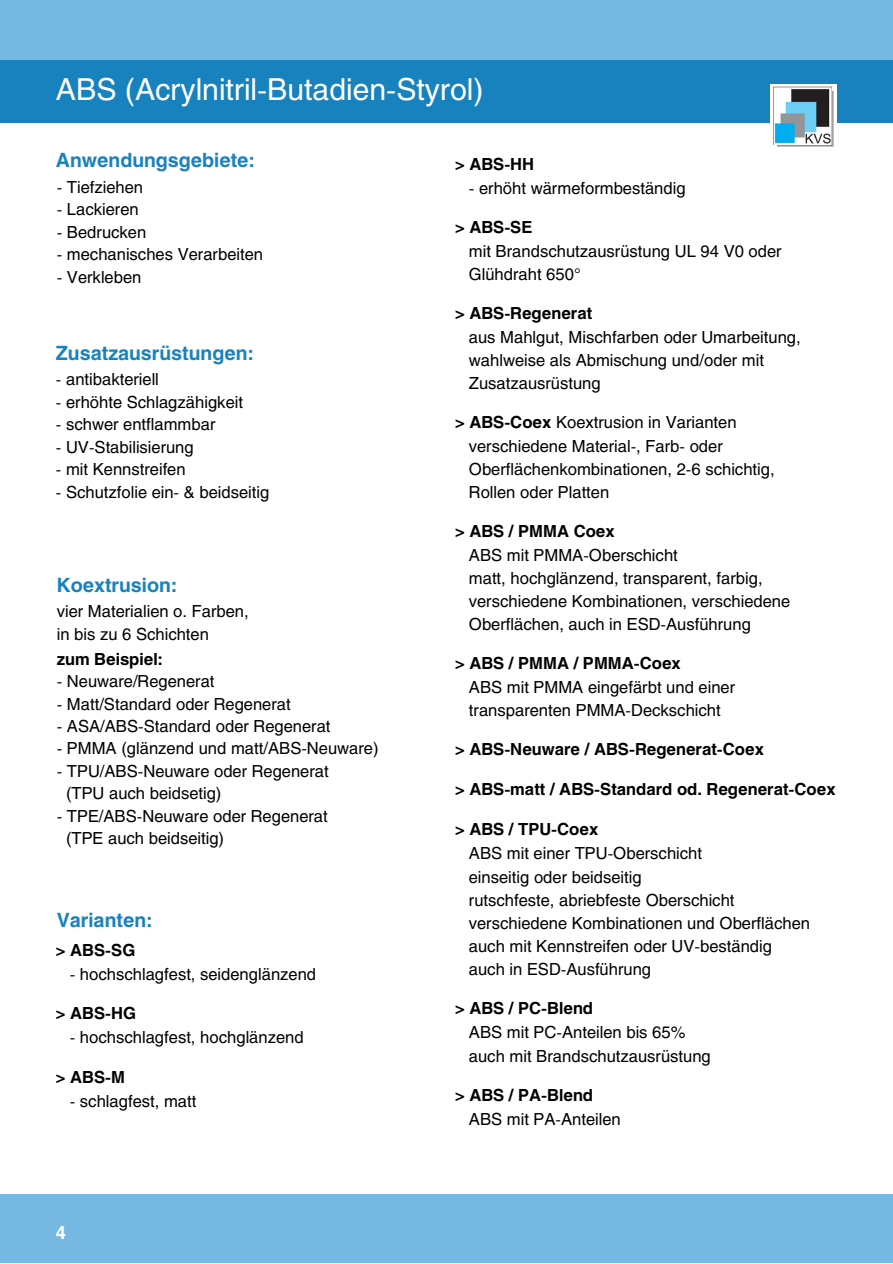
<style>
.page{position:relative;width:893px;height:1264px;background:#fff}
.page>*{position:absolute;margin:0;border:0;box-sizing:border-box;transform-origin:0 0}
.t1{font:30px "Helios";color:#fff}
.t2{font:700 19.5px "Helios";color:#1882be}
.t3{font:700 18px "Helios";color:#fff}
.t4{font:16.5px "Helios";color:#000}
.t5{font:700 16.5px "Helios";color:#000}
.s1{font-weight:700}
</style>
<div class="page">
<div style="left:0;top:51px;width:892px;height:72px;background:#1882be"></div>
<div style="left:0;top:0;width:892px;height:60px;background:#75b8e2"></div>
<div style="left:0;top:1194px;width:892px;height:68px;background:#75b8e2"></div>
<div style="left:770px;top:84px;width:66px;height:71px;background:#fff"></div>
<img style="left:773px;top:87px;width:61px;height:60px">
<p class="t1" style="left:56px;top:70px;width:429px">ABS (Acrylnitril-Butadien-Styrol)</p>
<p class="t2" style="left:56px;top:148px;width:201px">Anwendungsgebiete:</p>
<p class="t4" style="left:57px;top:176px;width:88px">- Tiefziehen</p>
<p class="t4" style="left:57px;top:199px;width:83px">- Lackieren</p>
<p class="t4" style="left:57px;top:221px;width:91px">- Bedrucken</p>
<p class="t4" style="left:57px;top:244px;width:208px">- mechanisches Verarbeiten</p>
<p class="t4" style="left:57px;top:266px;width:86px">- Verkleben</p>
<p class="t2" style="left:56px;top:340px;width:199px">Zusatzausrüstungen:</p>
<p class="t4" style="left:56px;top:369px;width:104px">- antibakteriell</p>
<p class="t4" style="left:56px;top:391px;width:188px">- erhöhte Schlagzähigkeit</p>
<p class="t4" style="left:56px;top:414px;width:161px">- schwer entflammbar</p>
<p class="t4" style="left:56px;top:436px;width:139px">- UV-Stabilisierung</p>
<p class="t4" style="left:56px;top:459px;width:131px">- mit Kennstreifen</p>
<p class="t4" style="left:56px;top:481px;width:215px">- Schutzfolie ein- &amp; beidseitig</p>
<p class="t2" style="left:57px;top:572px;width:122px">Koextrusion:</p>
<p class="t4" style="left:57px;top:601px;width:193px">vier Materialien o. Farben,</p>
<p class="t4" style="left:57px;top:623px;width:154px">in bis zu 6 Schichten</p>
<p class="t5" style="left:57px;top:648px;width:108px">zum Beispiel:</p>
<p class="t4" style="left:57px;top:670px;width:159px">- Neuware/Regenerat</p>
<p class="t4" style="left:57px;top:693px;width:235px">- Matt/Standard oder Regenerat</p>
<p class="t4" style="left:57px;top:715px;width:275px">- ASA/ABS-Standard oder Regenerat</p>
<p class="t4" style="left:57px;top:738px;width:323px">- PMMA (glänzend und matt/ABS-Neuware)</p>
<p class="t4" style="left:57px;top:760px;width:273px">- TPU/ABS-Neuware oder Regenerat</p>
<p class="t4" style="left:66px;top:783px;width:157px">(TPU auch beidsetig)</p>
<p class="t4" style="left:57px;top:805px;width:272px">- TPE/ABS-Neuware oder Regenerat</p>
<p class="t4" style="left:66px;top:828px;width:160px">(TPE auch beidseitig)</p>
<p class="t2" style="left:57px;top:908px;width:97px">Varianten:</p>
<p class="t5" style="left:56px;top:939px;width:81px">&gt; ABS-SG</p>
<p class="t4" style="left:70px;top:963px;width:248px">- hochschlagfest, seidenglänzend</p>
<p class="t5" style="left:56px;top:1002px;width:82px">&gt; ABS-HG</p>
<p class="t4" style="left:70px;top:1026px;width:235px">- hochschlagfest, hochglänzend</p>
<p class="t5" style="left:56px;top:1066px;width:71px">&gt; ABS-M</p>
<p class="t4" style="left:70px;top:1090px;width:128px">- schlagfest, matt</p>
<p class="t3" style="left:56px;top:1220px;width:12px">4</p>
<p class="t5" style="left:455px;top:154px;width:81px">&gt; ABS-HH</p>
<p class="t4" style="left:469px;top:178px;width:218px">- erhöht wärmeformbeständig</p>
<p class="t5" style="left:455px;top:217px;width:79px">&gt; ABS-SE</p>
<p class="t4" style="left:469px;top:241px;width:314px">mit Brandschutzausrüstung UL 94 V0 oder</p>
<p class="t4" style="left:469px;top:264px;width:113px">Glühdraht 650°</p>
<p class="t5" style="left:455px;top:303px;width:139px">&gt; ABS-Regenerat</p>
<p class="t4" style="left:469px;top:327px;width:333px">aus Mahlgut, Mischfarben oder Umarbeitung,</p>
<p class="t4" style="left:469px;top:350px;width:296px">wahlweise als Abmischung und/oder mit</p>
<p class="t4" style="left:469px;top:373px;width:133px">Zusatzausrüstung</p>
<p class="t4" style="left:455px;top:412px;width:283px"><span class="s1">&gt; ABS-Coex</span> Koextrusion in Varianten</p>
<p class="t4" style="left:469px;top:436px;width:255px">verschiedene Material-, Farb- oder</p>
<p class="t4" style="left:469px;top:459px;width:307px">Oberflächenkombinationen, 2-6 schichtig,</p>
<p class="t4" style="left:469px;top:482px;width:142px">Rollen oder Platten</p>
<p class="t5" style="left:455px;top:521px;width:161px">&gt; ABS / PMMA Coex</p>
<p class="t4" style="left:469px;top:545px;width:210px">ABS mit PMMA-Oberschicht</p>
<p class="t4" style="left:469px;top:568px;width:295px">matt, hochglänzend, transparent, farbig,</p>
<p class="t4" style="left:469px;top:591px;width:323px">verschiedene Kombinationen, verschiedene</p>
<p class="t4" style="left:469px;top:614px;width:283px">Oberflächen, auch in ESD-Ausführung</p>
<p class="t5" style="left:455px;top:653px;width:227px">&gt; ABS / PMMA / PMMA-Coex</p>
<p class="t4" style="left:469px;top:677px;width:268px">ABS mit PMMA eingefärbt und einer</p>
<p class="t4" style="left:469px;top:700px;width:253px">transparenten PMMA-Deckschicht</p>
<p class="t5" style="left:455px;top:738px;width:310px">&gt; ABS-Neuware / ABS-Regenerat-Coex</p>
<p class="t5" style="left:455px;top:778px;width:382px">&gt; ABS-matt / ABS-Standard od. Regenerat-Coex</p>
<p class="t5" style="left:455px;top:818px;width:145px">&gt; ABS / TPU-Coex</p>
<p class="t4" style="left:469px;top:842px;width:235px">ABS mit einer TPU-Oberschicht</p>
<p class="t4" style="left:469px;top:866px;width:174px">einseitig oder beidseitig</p>
<p class="t4" style="left:469px;top:889px;width:267px">rutschfeste, abriebfeste Oberschicht</p>
<p class="t4" style="left:469px;top:912px;width:342px">verschiedene Kombinationen und Oberflächen</p>
<p class="t4" style="left:469px;top:935px;width:305px">auch mit Kennstreifen oder UV-beständig</p>
<p class="t4" style="left:469px;top:958px;width:184px">auch in ESD-Ausführung</p>
<p class="t5" style="left:455px;top:997px;width:140px">&gt; ABS / PC-Blend</p>
<p class="t4" style="left:469px;top:1021px;width:218px">ABS mit PC-Anteilen bis 65%</p>
<p class="t4" style="left:469px;top:1045px;width:243px">auch mit Brandschutzausrüstung</p>
<p class="t5" style="left:455px;top:1084px;width:140px">&gt; ABS / PA-Blend</p>
<p class="t4" style="left:469px;top:1108px;width:153px">ABS mit PA-Anteilen</p>
</div>
